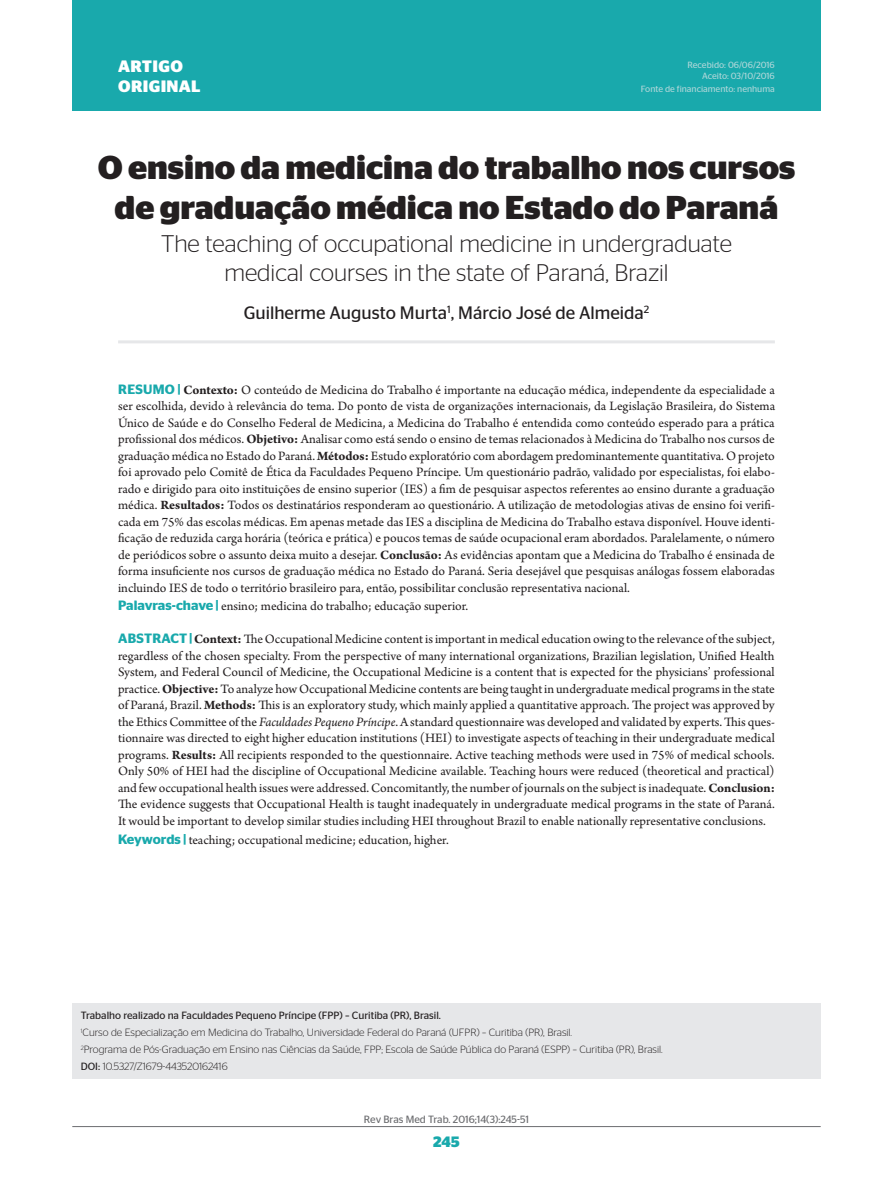
<style>
.page{position:relative;width:893px;height:1191px;background:#fff}
.page>*{position:absolute;margin:0;border:0;box-sizing:border-box;transform-origin:0 0}
.t1{font:700 33px/39.6px "Stag Sans";color:#231f20;text-align:center}
.t2{font:300 24px/28.8px "Stag Sans";color:#231f20;text-align:center}
.t3{font:18px "Stag Sans";color:#231f20}
.t4{font:700 16.5px/19.8px "Stag Sans";letter-spacing:.02em;color:#fff}
.t5{font:700 15px "Stag Sans";color:#19a9ac}
.t6{font:13.5px/16.5px "Arno Pro";color:#231f20;text-align:justify}
.t7{font:300 10.5px/16.8px "Stag Sans";color:#231f20}
.t8{font:10.5px "Stag Sans";color:#6c6d70}
.t9{font:9px/10.8px "Stag Sans";color:#acd6d8;text-align:right}
.s1{font-family:"Stag Sans";font-weight:600;color:#19a9ac}
.s2{font-weight:700}
.s3{font-style:italic}
.s4{font-weight:400}
</style>
<div class="page">
<hr style="left:72px;top:1126px;width:749px;height:1px;background:#6c6d70">
<div style="left:72px;top:0;width:749px;height:111px;background:#19a9ac"></div>
<div style="left:72px;top:1002px;width:749px;height:76px;background:#e6e7e9"></div>
<hr style="left:118px;top:340px;width:657px;height:3px;background:#e6e7e9">
<p class="t4" style="left:118px;top:56px;width:84px">ARTIGO<br>ORIGINAL</p>
<p class="t9" style="left:687px;top:59px;width:89px">Recebido: 06/06/2016<br>Aceito: 03/10/2016</p>
<p class="t9" style="left:641px;top:83px;width:136px">Fonte de financiamento: nenhuma</p>
<h1 class="t1" style="left:98px;top:148px;width:699px">O ensino da medicina do trabalho nos cursos de graduação médica no Estado do Paraná</h1>
<h2 class="t2" style="left:161px;top:229px;width:572px">The teaching of occupational medicine in undergraduate medical courses in the state of Paraná, Brazil</h2>
<h3 class="t3" style="left:244px;top:303px;width:407px">Guilherme Augusto Murta<sup>1</sup>, Márcio José de Almeida<sup>2</sup></h3>
<p class="t6" style="left:118px;top:382px;width:659px"><span class="s1">RESUMO |</span> <span class="s2">Contexto:</span> O conteúdo de Medicina do Trabalho é importante na educação médica, independente da especialidade a ser escolhida, devido à relevância do tema. Do ponto de vista de organizações internacionais, da Legislação Brasileira, do Sistema Único de Saúde e do Conselho Federal de Medicina, a Medicina do Trabalho é entendida como conteúdo esperado para a prática profissional dos médicos. <span class="s2">Objetivo:</span> Analisar como está sendo o ensino de temas relacionados à Medicina do Trabalho nos cursos de graduação médica no Estado do Paraná. <span class="s2">Métodos:</span> Estudo exploratório com abordagem predominantemente quantitativa. O projeto foi aprovado pelo Comitê de Ética da Faculdades Pequeno Príncipe. Um questionário padrão, validado por especialistas, foi elabo&shy;rado e dirigido para oito instituições de ensino superior (IES) a fim de pesquisar aspectos referentes ao ensino durante a graduação médica. <span class="s2">Resultados:</span> Todos os destinatários responderam ao questionário. A utilização de metodologias ativas de ensino foi verifi&shy;cada em 75% das escolas médicas. Em apenas metade das IES a disciplina de Medicina do Trabalho estava disponível. Houve identi&shy;ficação de reduzida carga horária (teórica e prática) e poucos temas de saúde ocupacional eram abordados. Paralelamente, o número de periódicos sobre o assunto deixa muito a desejar. <span class="s2">Conclusão:</span> As evidências apontam que a Medicina do Trabalho é ensinada de forma insuficiente nos cursos de graduação médica no Estado do Paraná. Seria desejável que pesquisas análogas fossem elaboradas incluindo IES de todo o território brasileiro para, então, possibilitar conclusão representativa nacional.</p>
<p class="t6" style="left:118px;top:599px;width:352px"><span class="s1">Palavras-chave |</span> ensino; medicina do trabalho; educação superior.</p>
<p class="t6" style="left:118px;top:632px;width:658px"><span class="s1">ABSTRACT |</span><span class="s2">Context:</span> The Occupational Medicine content is important in medical education owing to the relevance of the subject, regardless of the chosen specialty. From the perspective of many international organizations, Brazilian legislation, Unified Health System, and Federal Council of Medicine, the Occupational Medicine is a content that is expected for the physicians’ professional practice. <span class="s2">Objective:</span> To analyze how Occupational Medicine contents are being taught in undergraduate medical programs in the state of Paraná, Brazil. <span class="s2">Methods:</span> This is an exploratory study, which mainly applied a quantitative approach. The project was approved by the Ethics Committee of the <span class="s3">Faculdades Pequeno Príncipe</span>. A standard questionnaire was developed and validated by experts. This ques&shy;tionnaire was directed to eight higher education institutions (HEI) to investigate aspects of teaching in their undergraduate medical programs. <span class="s2">Results:</span> All recipients responded to the questionnaire. Active teaching methods were used in 75% of medical schools.<br>Only 50% of HEI had the discipline of Occupational Medicine available. Teaching hours were reduced (theoretical and practical) and few occupational health issues were addressed. Concomitantly, the number of journals on the subject is inadequate. <span class="s2">Conclusion:<br></span>The evidence suggests that Occupational Health is taught inadequately in undergraduate medical programs in the state of Paraná.<br>It would be important to develop similar studies including HEI throughout Brazil to enable nationally representative conclusions.</p>
<p class="t6" style="left:118px;top:832px;width:332px"><span class="s1">Keywords |</span> teaching; occupational medicine; education, higher.</p>
<p class="t7" style="left:81px;top:1007px;width:583px"><span class="s4">Trabalho realizado na Faculdades Pequeno Príncipe (FPP) – Curitiba (PR), Brasil.<br></span><sup>1</sup>Curso de Especialização em Medicina do Trabalho, Universidade Federal do Paraná (UFPR) – Curitiba (PR), Brasil.<br><sup>2</sup>Programa de Pós-Graduação em Ensino nas Ciências da Saúde, FPP; Escola de Saúde Pública do Paraná (ESPP) – Curitiba (PR), Brasil.<br><span class="s4">DOI:</span> 10.5327/Z1679-443520162416</p>
<p class="t8" style="left:364px;top:1113px;width:167px">Rev Bras Med Trab. 2016;14(3):245-51</p>
<p class="t5" style="left:433px;top:1132px;width:28px">245</p>
</div>
